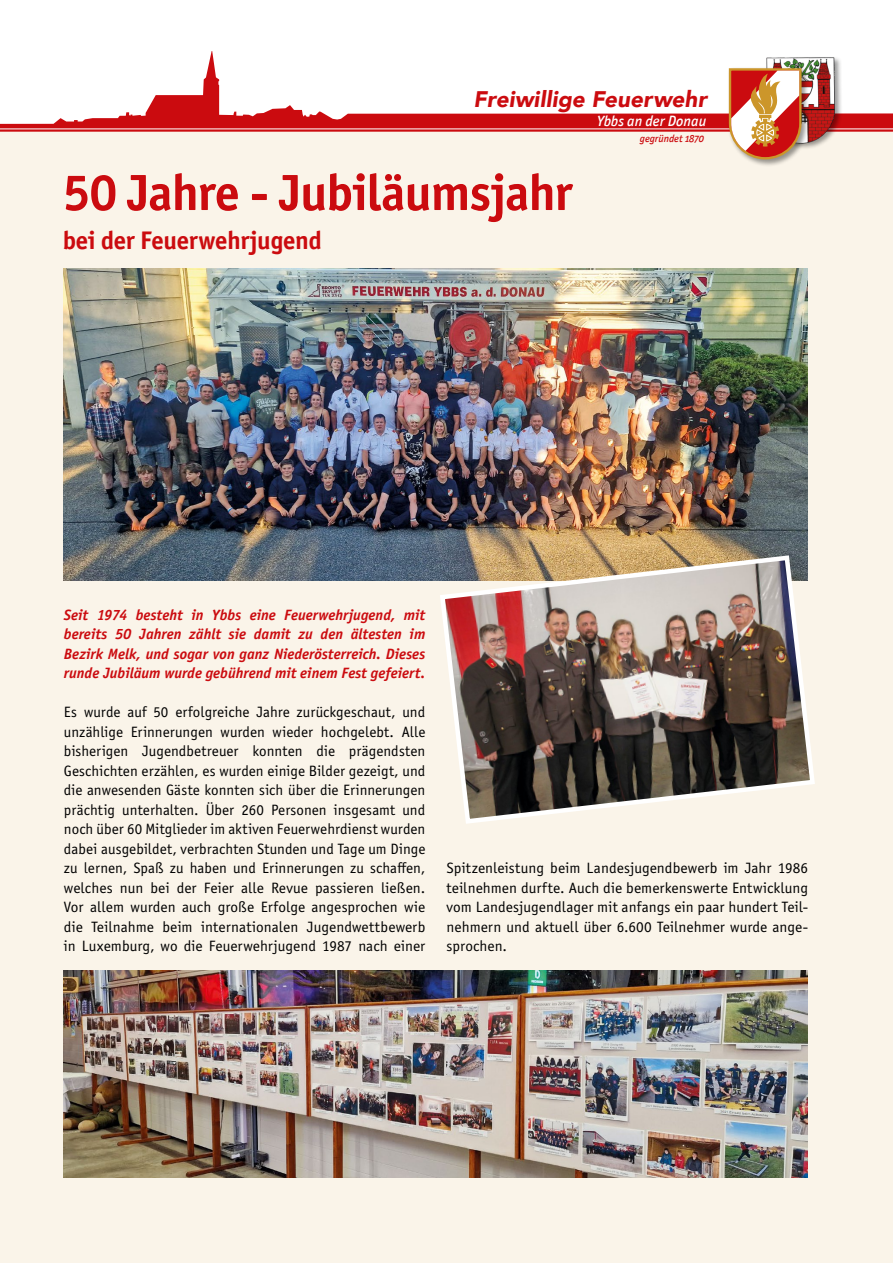
<style>
.page{position:relative;width:893px;height:1263px;background:#fff}
.page>*{position:absolute;margin:0;border:0;box-sizing:border-box;transform-origin:0 0}
.t1{font:700 51px "Officina Sans ITC Pro";letter-spacing:-.02em;color:#cb0b0f}
.t2{font:700 25.5px "Officina Sans ITC Pro";letter-spacing:-.01em;color:#cb0b0f}
.t3{font:italic 900 22.5px "Avenir";letter-spacing:.005em;color:#cb0b0f}
.t4{font:15px/19.5px "Officina Sans ITC Pro";letter-spacing:.005em;color:#000;text-align:justify}
.t5{font:italic 700 15px/19.5px "Officina Sans Std";color:#cb0b0f;text-align:justify}
.t6{font:15px "Officina San ITC Medium Italic OS";color:#fff}
.t7{font:10.5px "Officina San ITC Medium Italic OS";letter-spacing:-.005em;color:#cb0b0f}
</style>
<div class="page">
<div style="left:0;top:131px;width:893px;height:1132px;background:#faf4e9"></div>
<svg style="left:0;top:51px;width:893px;height:77px"></svg>
<hr style="left:0;top:129px;width:893px;height:3px;background:#cb0b0f">
<div style="left:765px;top:56px;width:78px;height:94px;background:#000;opacity:.4"></div>
<img style="left:763px;top:55px;width:75px;height:90px">
<div style="left:727px;top:67px;width:82px;height:100px;background:#000;opacity:.4"></div>
<svg style="left:728px;top:67px;width:75px;height:94px"></svg>
<img style="left:64px;top:268px;width:744px;height:312px">
<img style="left:437px;top:553px;width:378px;height:271px">
<img style="left:64px;top:970px;width:744px;height:208px">
<h3 class="t3" style="left:474px;top:80px;width:235px">Freiwillige Feuerwehr</h3>
<p class="t6" style="left:597px;top:112px;width:111px">Ybbs an der Donau</p>
<p class="t7" style="left:640px;top:132px;width:66px">gegründet 1870</p>
<h1 class="t1" style="left:63px;top:161px;width:511px">50 Jahre - Jubiläumsjahr</h1>
<h2 class="t2" style="left:63px;top:224px;width:261px">bei der Feuerwehrjugend</h2>
<p class="t5" style="left:64px;top:605px;width:363px">Seit 1974 besteht in Ybbs eine Feuerwehrjugend, mit bereits 50 Jahren zählt sie damit zu den ältesten im Bezirk Melk, und sogar von ganz Niederösterreich. Dieses runde Jubiläum wurde gebührend mit einem Fest gefeiert.</p>
<p class="t4" style="left:64px;top:702px;width:363px">Es wurde auf 50 erfolgreiche Jahre zurückgeschaut, und unzählige Erinnerungen wurden wieder hochgelebt. Alle bisherigen Jugendbetreuer konnten die prägendsten Geschichten erzählen, es wurden einige Bilder gezeigt, und die anwesenden Gäste konnten sich über die Erinnerungen prächtig unterhalten. Über 260 Personen insgesamt und noch über 60 Mitglieder im aktiven Feuerwehrdienst wurden dabei ausgebildet, verbrachten Stunden und Tage um Dinge zu lernen, Spaß zu haben und Erinnerungen zu schaffen, welches nun bei der Feier alle Revue passieren ließen.<br>Vor allem wurden auch große Erfolge angesprochen wie die Teilnahme beim internationalen Jugendwettbewerb in Luxemburg, wo die Feuerwehrjugend 1987 nach einer</p>
<p class="t4" style="left:447px;top:858px;width:363px">Spitzenleistung beim Landesjugendbewerb im Jahr 1986 teilnehmen durfte. Auch die bemerkenswerte Entwicklung vom Landesjugendlager mit anfangs ein paar hundert Teil&shy;nehmern und aktuell über 6.600 Teilnehmer wurde ange&shy;sprochen.</p>
</div>
